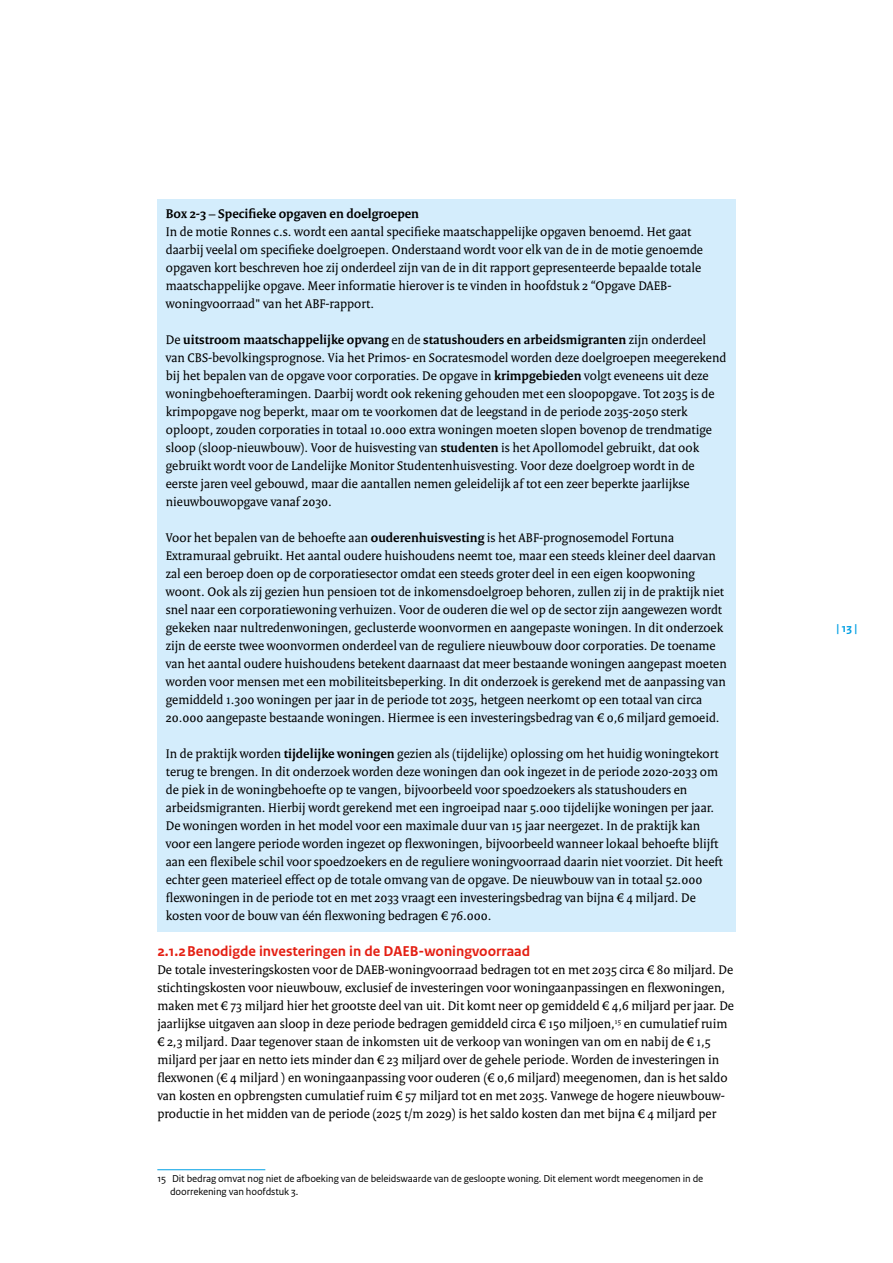
<style>
.page{position:relative;width:893px;height:1263px;background:#fff}
.page>*{position:absolute;margin:0;border:0;box-sizing:border-box;transform-origin:0 0}
.t1{font:700 15px "Rijksoverheid Sans Text";color:#e41f13}
.t2{font:13.5px/18px "Rijksoverheid Serif";color:#000}
.t3{font:700 13.5px "Rijksoverheid Serif";color:#000}
.t4{font:700 12px "Rijksoverheid Sans Text";color:#009fe3}
.t5{font:10.5px/12.6px "Rijksoverheid Sans Text";letter-spacing:-.01em;color:#000}
.s1{font-weight:700}
</style>
<div class="page">
<div style="left:157px;top:199px;width:579px;height:31px;background:#d4edfc"></div>
<div style="left:157px;top:217px;width:579px;height:103px;background:#d4edfc"></div>
<div style="left:157px;top:307px;width:579px;height:31px;background:#d4edfc"></div>
<hr style="left:157px;top:1169px;width:108px;height:1px;background:#009fe3">
<div style="left:157px;top:325px;width:579px;height:193px;background:#d4edfc"></div>
<div style="left:157px;top:505px;width:579px;height:31px;background:#d4edfc"></div>
<div style="left:157px;top:523px;width:579px;height:211px;background:#d4edfc"></div>
<div style="left:157px;top:721px;width:579px;height:31px;background:#d4edfc"></div>
<div style="left:157px;top:739px;width:579px;height:193px;background:#d4edfc"></div>
<p class="t3" style="left:166px;top:205px;width:255px">Box 2-3 – Specifieke opgaven en doelgroepen</p>
<p class="t2" style="left:166px;top:222px;width:539px">In de motie Ronnes c.s. wordt een aantal specifieke maatschappelijke opgaven benoemd. Het gaat daarbij veelal om specifieke doelgroepen. Onderstaand wordt voor elk van de in de motie genoemde opgaven kort beschreven hoe zij onderdeel zijn van de in dit rapport gepresenteerde bepaalde totale maatschappelijke opgave. Meer informatie hierover is te vinden in hoofdstuk 2 “Opgave DAEB&shy;woningvoorraad" van het ABF-rapport.</p>
<p class="t2" style="left:166px;top:330px;width:562px">De <span class="s1">uitstroom maatschappelijke opvang</span> en de <span class="s1">statushouders en arbeidsmigranten</span> zijn onderdeel van CBS-bevolkingsprognose. Via het Primos- en Socratesmodel worden deze doelgroepen meegerekend bij het bepalen van de opgave voor corporaties. De opgave in <span class="s1">krimpgebieden</span> volgt eveneens uit deze woningbehoefteramingen. Daarbij wordt ook rekening gehouden met een sloopopgave. Tot 2035 is de krimpopgave nog beperkt, maar om te voorkomen dat de leegstand in de periode 2035-2050 sterk oploopt, zouden corporaties in totaal 10.000 extra woningen moeten slopen bovenop de trendmatige sloop (sloop-nieuwbouw). Voor de huisvesting van <span class="s1">studenten</span> is het Apollomodel gebruikt, dat ook gebruikt wordt voor de Landelijke Monitor Studentenhuisvesting. Voor deze doelgroep wordt in de eerste jaren veel gebouwd, maar die aantallen nemen geleidelijk af tot een zeer beperkte jaarlijkse nieuwbouwopgave vanaf 2030.</p>
<p class="t2" style="left:166px;top:528px;width:562px">Voor het bepalen van de behoefte aan <span class="s1">ouderenhuisvesting</span> is het ABF-prognosemodel Fortuna Extramuraal gebruikt. Het aantal oudere huishoudens neemt toe, maar een steeds kleiner deel daarvan zal een beroep doen op de corporatiesector omdat een steeds groter deel in een eigen koopwoning woont. Ook als zij gezien hun pensioen tot de inkomensdoelgroep behoren, zullen zij in de praktijk niet snel naar een corporatiewoning verhuizen. Voor de ouderen die wel op de sector zijn aangewezen wordt gekeken naar nultredenwoningen, geclusterde woonvormen en aangepaste woningen. In dit onderzoek zijn de eerste twee woonvormen onderdeel van de reguliere nieuwbouw door corporaties. De toename van het aantal oudere huishoudens betekent daarnaast dat meer bestaande woningen aangepast moeten worden voor mensen met een mobiliteitsbeperking. In dit onderzoek is gerekend met de aanpassing van gemiddeld 1.300 woningen per jaar in de periode tot 2035, hetgeen neerkomt op een totaal van circa 20.000 aangepaste bestaande woningen. Hiermee is een investeringsbedrag van € 0,6 miljard gemoeid.</p>
<p class="t2" style="left:166px;top:744px;width:558px">In de praktijk worden <span class="s1">tijdelijke woningen</span> gezien als (tijdelijke) oplossing om het huidig woningtekort terug te brengen. In dit onderzoek worden deze woningen dan ook ingezet in de periode 2020-2033 om de piek in de woningbehoefte op te vangen, bijvoorbeeld voor spoedzoekers als statushouders en arbeidsmigranten. Hierbij wordt gerekend met een ingroeipad naar 5.000 tijdelijke woningen per jaar.<br>De woningen worden in het model voor een maximale duur van 15 jaar neergezet. In de praktijk kan voor een langere periode worden ingezet op flexwoningen, bijvoorbeeld wanneer lokaal behoefte blijft aan een flexibele schil voor spoedzoekers en de reguliere woningvoorraad daarin niet voorziet. Dit heeft echter geen materieel effect op de totale omvang van de opgave. De nieuwbouw van in totaal 52.000 flexwoningen in de periode tot en met 2033 vraagt een investeringsbedrag van bijna € 4 miljard. De kosten voor de bouw van één flexwoning bedragen € 76.000.</p>
<p class="t1" style="left:157px;top:942px;width:374px">2.1.2Benodigde investeringen in de DAEB-woningvoorraad</p>
<p class="t2" style="left:157px;top:960px;width:578px">De totale investeringskosten voor de DAEB-woningvoorraad bedragen tot en met 2035 circa € 80 miljard. De stichtingskosten voor nieuwbouw, exclusief de investeringen voor woningaanpassingen en flexwoningen, maken met € 73 miljard hier het grootste deel van uit. Dit komt neer op gemiddeld € 4,6 miljard per jaar. De jaarlijkse uitgaven aan sloop in deze periode bedragen gemiddeld circa € 150 miljoen,<sup>15</sup> en cumulatief ruim € 2,3 miljard. Daar tegenover staan de inkomsten uit de verkoop van woningen van om en nabij de € 1,5 miljard per jaar en netto iets minder dan € 23 miljard over de gehele periode. Worden de investeringen in flexwonen (€ 4 miljard ) en woningaanpassing voor ouderen (€ 0,6 miljard) meegenomen, dan is het saldo van kosten en opbrengsten cumulatief ruim € 57 miljard tot en met 2035. Vanwege de hogere nieuwbouw&shy;productie in het midden van de periode (2025 t/m 2029) is het saldo kosten dan met bijna € 4 miljard per</p>
<p class="t5" style="left:170px;top:1173px;width:535px;text-indent:-13px">15 Dit bedrag omvat nog niet de afboeking van de beleidswaarde van de gesloopte woning. Dit element wordt meegenomen in de doorrekening van hoofdstuk 3.</p>
<p class="t4" style="left:837px;top:621px;width:22px">| 13 |</p>
</div>
